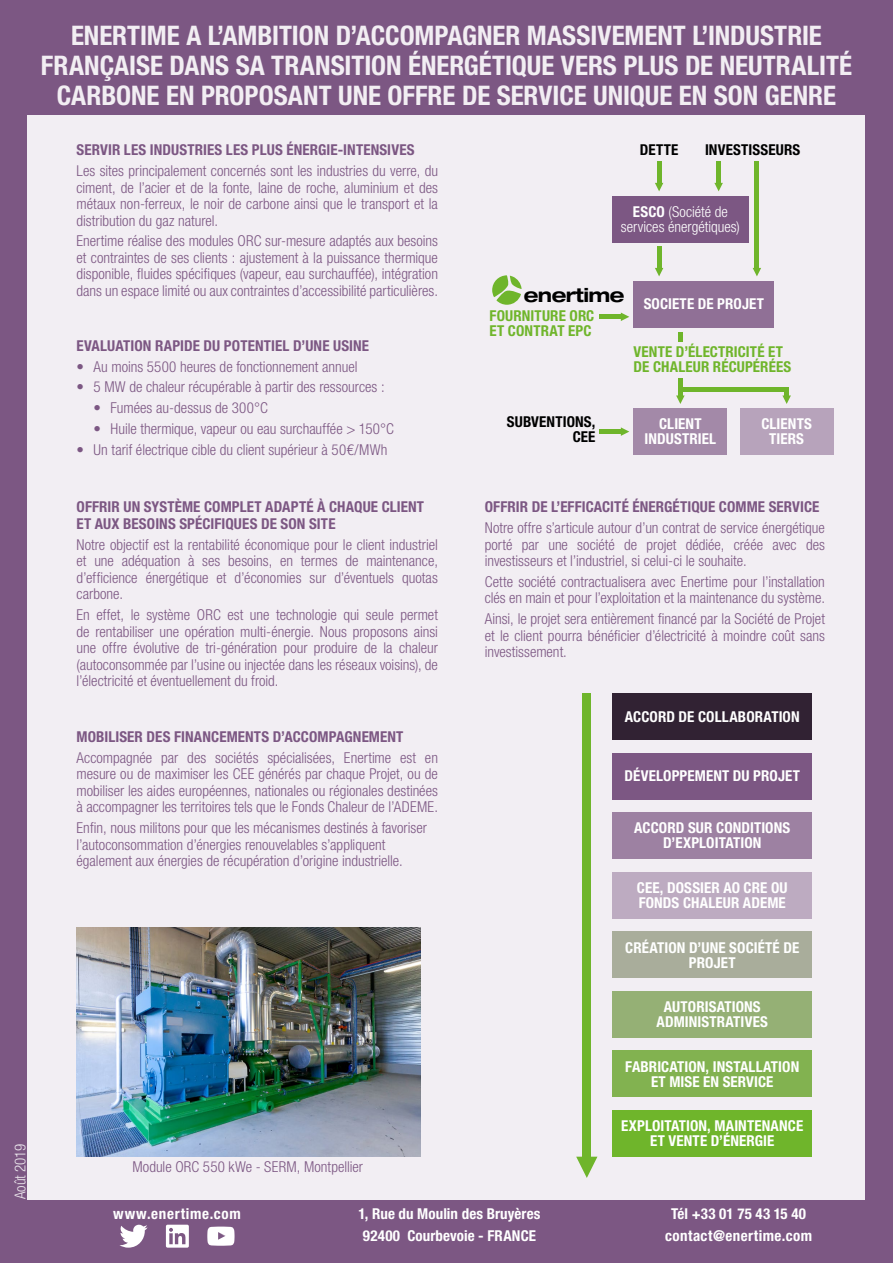
<style>
.page{position:relative;width:893px;height:1263px;background:#7c5783}
.page>*{position:absolute;margin:0;border:0;box-sizing:border-box;transform-origin:0 0}
.t1{font:700 condensed 27px/30px "Helvetica Neue LT Std";color:#f2eef3;text-align:center}
.t2{font:700 expanded 19.35px "Helvetica Neue LT Std";letter-spacing:-.03em;color:#000}
.t3{font:300 condensed 15px/16.5px "Helvetica Neue LT Std";color:#7c5783;text-align:justify}
.t4{font:700 condensed 15px/15px "Helvetica Neue LT Std";letter-spacing:.01em;color:#fff;text-align:center}
.t5{font:700 condensed 15px/16.5px "Helvetica Neue LT Std";letter-spacing:.005em;color:#7c5783}
.t6{font:700 condensed 15px/15px "Helvetica Neue LT Std";letter-spacing:.01em;color:#6fb52b}
.t7{font:300 condensed 15px/15px "Helvetica Neue LT Std";color:#fff;text-align:center}
.t8{font:700 condensed 15px/15px "Helvetica Neue LT Std";letter-spacing:.01em;color:#000;text-align:right}
.t9{font:700 condensed 15px "Helvetica Neue LT Std";letter-spacing:.045em;color:#fff}
.t10{font:300 condensed 15px "Helvetica Neue LT Std";letter-spacing:-.005em;color:#ebe6ec}
.s1{font-weight:700}
</style>
<div class="page">
<div style="left:28px;top:115px;width:837px;height:1084px;background:#f2eef3"></div>
<svg style="left:166px;top:1225px;width:23px;height:22px"></svg>
<svg style="left:119px;top:1224px;width:29px;height:23px"></svg>
<svg style="left:207px;top:1226px;width:28px;height:20px"></svg>
<img style="left:77px;top:927px;width:344px;height:229px">
<hr style="left:657px;top:247px;width:4px;height:21px;background:#6fb52b">
<svg style="left:655px;top:268px;width:8px;height:8px"></svg>
<hr style="left:678px;top:332px;width:4px;height:63px;background:#6fb52b">
<svg style="left:676px;top:395px;width:9px;height:9px"></svg>
<hr style="left:600px;top:315px;width:21px;height:4px;background:#6fb52b">
<svg style="left:621px;top:313px;width:8px;height:8px"></svg>
<div style="left:600px;top:429px;width:21px;height:5px;background:#6fb52b"></div>
<svg style="left:621px;top:427px;width:8px;height:9px"></svg>
<hr style="left:657px;top:162px;width:4px;height:21px;background:#6fb52b">
<svg style="left:655px;top:183px;width:8px;height:8px"></svg>
<div style="left:716px;top:162px;width:5px;height:21px;background:#6fb52b"></div>
<svg style="left:714px;top:183px;width:9px;height:8px"></svg>
<hr style="left:678px;top:387px;width:111px;height:4px;background:#6fb52b">
<svg style="left:782px;top:395px;width:9px;height:9px"></svg>
<div style="left:784px;top:389px;width:5px;height:9px;background:#6fb52b"></div>
<hr style="left:755px;top:162px;width:4px;height:106px;background:#6fb52b">
<svg style="left:753px;top:268px;width:8px;height:8px"></svg>
<div style="left:612px;top:196px;width:136px;height:46px;background:#7c5783"></div>
<div style="left:634px;top:281px;width:140px;height:46px;background:#907096"></div>
<div style="left:634px;top:408px;width:93px;height:47px;background:#a389a8"></div>
<div style="left:629px;top:342px;width:170px;height:36px;background:#f2eef3"></div>
<div style="left:740px;top:408px;width:93px;height:47px;background:#b7a3bb"></div>
<svg style="left:492px;top:275px;width:30px;height:30px"></svg>
<div style="left:583px;top:693px;width:8px;height:464px;background:#6fb52b"></div>
<svg style="left:576px;top:1157px;width:21px;height:21px"></svg>
<div style="left:612px;top:753px;width:200px;height:46px;background:#7c5783"></div>
<div style="left:612px;top:812px;width:200px;height:47px;background:#9d81a2"></div>
<div style="left:612px;top:872px;width:200px;height:46px;background:#bdabc1"></div>
<div style="left:612px;top:1110px;width:200px;height:47px;background:#6fb52b"></div>
<div style="left:612px;top:1050px;width:200px;height:47px;background:#82b250"></div>
<div style="left:612px;top:991px;width:200px;height:46px;background:#95b075"></div>
<div style="left:612px;top:931px;width:200px;height:47px;background:#a9ad9b"></div>
<div style="left:612px;top:693px;width:200px;height:47px;background:#312233"></div>
<h1 class="t1" style="left:41px;top:20px;width:813px">ENERTIME A L’AMBITION D’ACCOMPAGNER MASSIVEMENT L’INDUSTRIE<br>FRANÇAISE DANS SA TRANSITION ÉNERGÉTIQUE VERS PLUS DE NEUTRALITÉ<br>CARBONE EN PROPOSANT UNE OFFRE DE SERVICE UNIQUE EN SON GENRE</h1>
<p class="t5" style="left:77px;top:141px;width:340px">SERVIR LES INDUSTRIES LES PLUS ÉNERGIE-INTENSIVES</p>
<p class="t3" style="left:77px;top:162px;width:363px">Les sites principalement concernés sont les industries du verre, du ciment, de l’acier et de la fonte, laine de roche, aluminium et des métaux non-ferreux, le noir de carbone ainsi que le transport et la distribution du gaz naturel.</p>
<p class="t3" style="left:77px;top:233px;width:363px">Enertime réalise des modules ORC sur-mesure adaptés aux besoins et contraintes de ses clients : ajustement à la puissance thermique disponible, fluides spécifiques (vapeur, eau surchauffée), intégration dans un espace limité ou aux contraintes d’accessibilité particulières.</p>
<p class="t5" style="left:77px;top:337px;width:294px">EVALUATION RAPIDE DU POTENTIEL D’UNE USINE</p>
<p class="t3" style="left:77px;top:358px;width:282px">• Au moins 5500 heures de fonctionnement annuel</p>
<p class="t3" style="left:77px;top:379px;width:310px">• 5 MW de chaleur récupérable à partir des ressources :</p>
<p class="t3" style="left:94px;top:399px;width:176px">• Fumées au-dessus de 300°C</p>
<p class="t3" style="left:94px;top:420px;width:302px">• Huile thermique, vapeur ou eau surchauffée &gt; 150°C</p>
<p class="t3" style="left:77px;top:441px;width:313px">• Un tarif électrique cible du client supérieur à 50€/MWh</p>
<p class="t8" style="left:640px;top:142px;width:40px">DETTE</p>
<p class="t8" style="left:705px;top:142px;width:97px">INVESTISSEURS</p>
<p class="t7" style="left:621px;top:204px;width:120px"><span class="s1">ESCO</span> (Société de services énergétiques)</p>
<p class="t2" style="left:524px;top:283px;width:102px">enertime</p>
<p class="t6" style="left:490px;top:308px;width:106px">FOURNITURE ORC<br>ET CONTRAT EPC</p>
<p class="t4" style="left:644px;top:296px;width:122px">SOCIETE DE PROJET</p>
<p class="t6" style="left:634px;top:344px;width:159px">VENTE D’ÉLECTRICITÉ ET<br>DE CHALEUR RÉCUPÉRÉES</p>
<p class="t8" style="left:507px;top:414px;width:90px">SUBVENTIONS,<br>CEE</p>
<p class="t4" style="left:761px;top:416px;width:52px">CLIENTS<br>TIERS</p>
<p class="t4" style="left:645px;top:416px;width:73px">CLIENT<br>INDUSTRIEL</p>
<p class="t10" style="left:12px;top:1199px;width:57px;rotate:-90deg">Août 2019</p>
<p class="t5" style="left:77px;top:499px;width:349px">OFFRIR UN SYSTÈME COMPLET ADAPTÉ À CHAQUE CLIENT<br>ET AUX BESOINS SPÉCIFIQUES DE SON SITE</p>
<p class="t3" style="left:77px;top:536px;width:363px">Notre objectif est la rentabilité économique pour le client industriel et une adéquation à ses besoins, en termes de maintenance, d’efficience énergétique et d’économies sur d’éventuels quotas carbone.</p>
<p class="t3" style="left:77px;top:606px;width:363px">En effet, le système ORC est une technologie qui seule permet de rentabiliser une opération multi-énergie. Nous proposons ainsi une offre évolutive de tri-génération pour produire de la chaleur (autoconsommée par l’usine ou injectée dans les réseaux voisins), de l’électricité et éventuellement du froid.</p>
<p class="t5" style="left:77px;top:728px;width:328px">MOBILISER DES FINANCEMENTS D’ACCOMPAGNEMENT</p>
<p class="t3" style="left:77px;top:749px;width:363px">Accompagnée par des sociétés spécialisées, Enertime est en mesure ou de maximiser les CEE générés par chaque Projet, ou de mobiliser les aides européennes, nationales ou régionales destinées à accompagner les territoires tels que le Fonds Chaleur de l’ADEME.</p>
<p class="t3" style="left:77px;top:819px;width:352px;text-align:left">Enfin, nous militons pour que les mécanismes destinés à favoriser l’autoconsommation d’énergies renouvelables s’appliquent également aux énergies de récupération d’origine industrielle.</p>
<p class="t3" style="left:132px;top:1158px;width:232px">Module ORC 550 kWe - SERM, Montpellier</p>
<p class="t5" style="left:485px;top:499px;width:336px">OFFRIR DE L’EFFICACITÉ ÉNERGÉTIQUE COMME SERVICE</p>
<p class="t3" style="left:485px;top:519px;width:342px">Notre offre s’articule autour d’un contrat de service énergétique porté par une société de projet dédiée, créée avec des investisseurs et l’industriel, si celui-ci le souhaite.</p>
<p class="t3" style="left:485px;top:573px;width:342px">Cette société contractualisera avec Enertime pour l’installation clés en main et pour l’exploitation et la maintenance du système.</p>
<p class="t3" style="left:485px;top:610px;width:342px">Ainsi, le projet sera entièrement financé par la Société de Projet et le client pourra bénéficier d’électricité à moindre coût sans investissement.</p>
<p class="t4" style="left:625px;top:709px;width:176px">ACCORD DE COLLABORATION</p>
<p class="t4" style="left:625px;top:768px;width:177px">DÉVELOPPEMENT DU PROJET</p>
<p class="t4" style="left:634px;top:820px;width:158px">ACCORD SUR CONDITIONS<br>D’EXPLOITATION</p>
<p class="t4" style="left:637px;top:880px;width:152px;text-align:left">CEE, DOSSIER AO CRE OU<br>FONDS CHALEUR ADEME</p>
<p class="t4" style="left:625px;top:939px;width:176px">CRÉATION D’UNE SOCIÉTÉ DE<br>PROJET</p>
<p class="t4" style="left:656px;top:999px;width:113px">AUTORISATIONS<br>ADMINISTRATIVES</p>
<p class="t4" style="left:625px;top:1058px;width:176px">FABRICATION, INSTALLATION<br>ET MISE EN SERVICE</p>
<p class="t4" style="left:621px;top:1118px;width:184px">EXPLOITATION, MAINTENANCE<br>ET VENTE D’ÉNERGIE</p>
<p class="t9" style="left:113px;top:1204px;width:129px">www.enertime.com</p>
<p class="t4" style="left:665px;top:1203px;width:148px;line-height:21.5px">Tél +33 01 75 43 15 40 contact@enertime.com</p>
<p class="t4" style="left:358px;top:1203px;width:184px;line-height:21.5px;text-align:left">1, Rue du Moulin des Bruyères<br>92400 Courbevoie - FRANCE</p>
</div>
